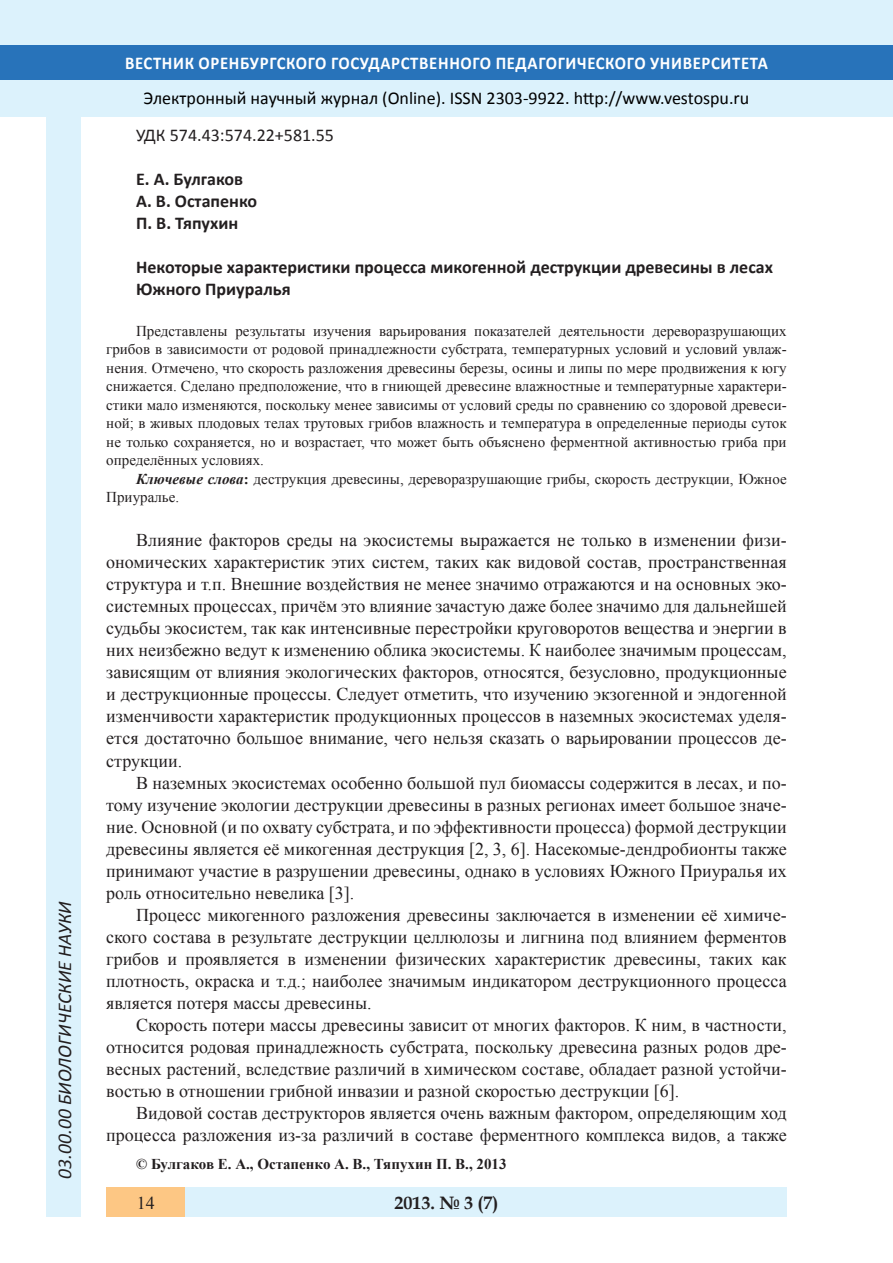
<style>
.page{position:relative;width:893px;height:1263px;background:#fff}
.page>*{position:absolute;margin:0;border:0;box-sizing:border-box;transform-origin:0 0}
.t1{font:italic 19.5px "Calibri";color:#231f20}
.Стиль2{font:18px/22px "Times New Roman";color:#231f20;text-align:justify}
.Заголовок_2{font:700 18px/22px "Calibri";color:#231f20}
.t2{font:18px "Calibri";color:#000}
.t3{font:700 18px "Calibri";letter-spacing:.04em;color:#fff;scale:.93 1}
.Заголовок_2-2{font:18px "Calibri";color:#231f20}
.t4{font:700 18px "Book Antiqua";color:#231f20}
.литература{font:15px/18.5px "Times New Roman";color:#231f20;text-align:justify}
.Стиль2-2{font:700 15px "Times New Roman";color:#231f20}
.s1{font-weight:700;font-style:italic}
.s2{font-weight:700}
</style>
<div class="page">
<div style="left:0;top:0;width:893px;height:116px;background:#dcf2fc"></div>
<div style="left:0;top:45px;width:893px;height:34px;background:#2873ba"></div>
<div style="left:106px;top:1188px;width:681px;height:29px;background:#dcf2fc"></div>
<div style="left:106px;top:1188px;width:79px;height:29px;background:#fdc784"></div>
<div style="left:47px;top:116px;width:34px;height:1101px;background:#dcf2fc"></div>
<p class="t1" style="left:51px;top:1179px;width:279px;rotate:-90deg">03.00.00 БИОЛОГИЧЕСКИЕ НАУКИ</p>
<p class="t3" style="left:125px;top:51px;width:693px">ВЕСТНИК ОРЕНБУРГСКОГО ГОСУДАРСТВЕННОГО ПЕДАГОГИЧЕСКОГО УНИВЕРСИТЕТА</p>
<p class="t2" style="left:144px;top:86px;width:607px">Электронный научный журнал (Online). ISSN 2303-9922. http://www.vestospu.ru</p>
<p class="Заголовок_2-2" style="left:136px;top:124px;width:199px">УДК 574.43:574.22+581.55</p>
<p class="Заголовок_2" style="left:136px;top:168px;width:109px">Е. А. Булгаков</p>
<p class="Заголовок_2" style="left:136px;top:190px;width:123px">А. В. Остапенко</p>
<p class="Заголовок_2" style="left:136px;top:212px;width:104px">П. В. Тяпухин</p>
<p class="Заголовок_2" style="left:136px;top:256px;width:638px">Некоторые характеристики процесса микогенной деструкции древесины в лесах<br>Южного Приуралья</p>
<p class="литература" style="left:106px;top:321px;width:682px;text-indent:30px">Представлены результаты изучения варьирования показателей деятельности дереворазрушающих грибов в зависимости от родовой принадлежности субстрата, температурных условий и условий увлаж&shy;нения. Отмечено, что скорость разложения древесины березы, осины и липы по мере продвижения к югу снижается. Сделано предположение, что в гниющей древесине влажностные и температурные характери&shy;стики мало изменяются, поскольку менее зависимы от условий среды по сравнению со здоровой древеси&shy;ной; в живых плодовых телах трутовых грибов влажность и температура в определенные периоды суток не только сохраняется, но и возрастает, что может быть объяснено ферментной активностью гриба при определённых условиях.</p>
<p class="литература" style="left:106px;top:469px;width:682px;text-indent:30px"><span class="s1">Ключевые слова</span><span class="s2">:</span> деструкция древесины, дереворазрушающие грибы, скорость деструкции, Южное<br>Приуралье.</p>
<p class="Стиль2" style="left:106px;top:529px;width:682px;text-indent:30px">Влияние факторов среды на экосистемы выражается не только в изменении физи&shy;ономических характеристик этих систем, таких как видовой состав, пространственная структура и т.п. Внешние воздействия не менее значимо отражаются и на основных эко&shy;системных процессах, причём это влияние зачастую даже более значимо для дальнейшей судьбы экосистем, так как интенсивные перестройки круговоротов вещества и энергии в них неизбежно ведут к изменению облика экосистемы. К наиболее значимым процессам, зависящим от влияния экологических факторов, относятся, безусловно, продукционные и деструкционные процессы. Следует отметить, что изучению экзогенной и эндогенной изменчивости характеристик продукционных процессов в наземных экосистемах уделя&shy;ется достаточно большое внимание, чего нельзя сказать о варьировании процессов де&shy;струкции.</p>
<p class="Стиль2" style="left:106px;top:771px;width:682px;text-indent:30px">В наземных экосистемах особенно большой пул биомассы содержится в лесах, и по&shy;тому изучение экологии деструкции древесины в разных регионах имеет большое значе&shy;ние. Основной (и по охвату субстрата, и по эффективности процесса) формой деструкции древесины является её микогенная деструкция [2, 3, 6]. Насекомые-дендробионты также принимают участие в разрушении древесины, однако в условиях Южного Приуралья их роль относительно невелика [3].</p>
<p class="Стиль2" style="left:106px;top:903px;width:682px;text-indent:30px">Процесс микогенного разложения древесины заключается в изменении её химиче&shy;ского состава в результате деструкции целлюлозы и лигнина под влиянием ферментов грибов и проявляется в изменении физических характеристик древесины, таких как плотность, окраска и т.д.; наиболее значимым индикатором деструкционного процесса является потеря массы древесины.</p>
<p class="Стиль2" style="left:106px;top:1014px;width:682px;text-indent:30px">Скорость потери массы древесины зависит от многих факторов. К ним, в частности, относится родовая принадлежность субстрата, поскольку древесина разных родов дре&shy;весных растений, вследствие различий в химическом составе, обладает разной устойчи&shy;востью в отношении грибной инвазии и разной скоростью деструкции [6].</p>
<p class="Стиль2" style="left:106px;top:1102px;width:682px;text-align:right">Видовой состав деструкторов является очень важным фактором, определяющим ход процесса разложения из-за различий в составе ферментного комплекса видов, а также</p>
<p class="Стиль2-2" style="left:136px;top:1154px;width:372px">© Булгаков Е. А., Остапенко А. В., Тяпухин П. В., 2013</p>
<p class="Стиль2" style="left:137px;top:1191px;width:19px">14</p>
<p class="t4" style="left:394px;top:1190px;width:106px">2013. № 3 (7)</p>
</div>
